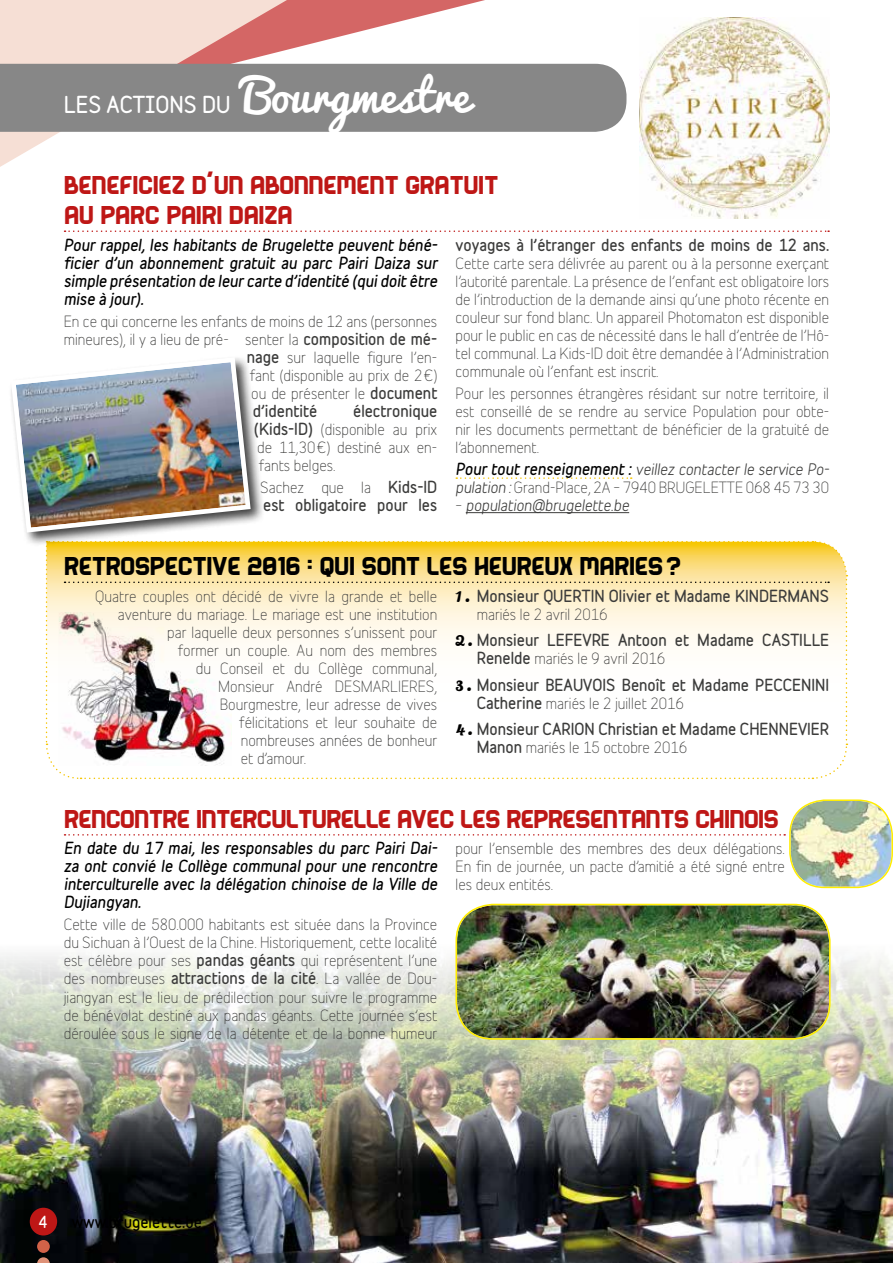
<style>
.page{position:relative;width:893px;height:1263px;background:#fff}
.page>*{position:absolute;margin:0;border:0;box-sizing:border-box;transform-origin:0 0}
.t1{font:30px/30px "Bender Solid";letter-spacing:-.035em;color:#be1716}
.t2{font:30px "Bender Solid";letter-spacing:-.025em;color:#000}
.t3{font:700 21px "Belfius Normal";color:#fff}
.t4{font:300 15px/18px "Belfius Alternative";color:#3c3c3b;text-align:justify}
.t5{font:700 15px/18px "Belfius Alternative";color:#3c3c3b}
.t6{font:italic 700 15px/18px "Belfius Alternative";color:#000;text-align:justify}
.t7{font:italic 15px "Belfius Alternative";color:#3c3c3b}
.t8{font:700 15px "Belfius Normal";color:#000}
.t9{font:700 15px "Belfius Normal";color:#fff}
.s1{font-family:"Pacifico";font-weight:400;font-size:45px}
.s2{font-weight:700}
.s3{font-weight:700;font-style:italic;color:#000}
.s4{font-weight:400;font-style:italic}
.s5{font-weight:300;font-style:normal}
.s6{font-weight:300}
.s7{font-family:"Pacifico";font-weight:400;font-size:21px;color:#000}
</style>
<div class="page">
<svg style="left:351px;top:0;width:227px;height:64px"></svg>
<svg style="left:0;top:0;width:351px;height:167px;fill:#f6dfd5"></svg>
<img style="left:639px;top:18px;width:190px;height:201px">
<img style="left:0;top:954px;width:893px;height:309px">
<div style="left:0;top:64px;width:626px;height:68px;background:#878787"></div>
<div style="left:37px;top:1240px;width:13px;height:13px;background:#d16248;border-radius:50%"></div>
<svg style="left:37px;top:1257px;width:13px;height:6px"></svg>
<div style="left:30px;top:1208px;width:27px;height:27px;background:#be1716;border-radius:50%"></div>
<svg style="left:65px;top:230px;width:764px;height:2px"></svg>
<svg style="left:11px;top:358px;width:837px;height:422px"></svg>
<svg style="left:65px;top:834px;width:720px;height:2px"></svg>
<img style="left:457px;top:905px;width:372px;height:133px">
<div style="left:455px;top:904px;width:376px;height:136px;border:2px solid #ffed00;border-radius:37px"></div>
<img style="left:791px;top:801px;width:100px;height:86px">
<div style="left:789px;top:799px;width:104px;height:89px;border:2px solid #ffed00;border-radius:35px"></div>
<h2 class="t3" style="left:64px;top:88px;width:407px">LES ACTIONS DU <span class="s1">Bourgmestre</span></h2>
<h1 class="t1" style="left:64px;top:169px;width:436px">BENEFICIEZ D’UN ABONNEMENT GRATUIT<br>AU PARC PAIRI DAIZA</h1>
<p class="t6" style="left:64px;top:235px;width:375px">Pour rappel, les habitants de Brugelette peuvent béné&shy;ficier d’un abonnement gratuit au parc Pairi Daiza sur simple présentation de leur carte d’identité (qui doit être mise à jour).</p>
<p class="t4" style="left:64px;top:311px;width:375px">En ce qui concerne les enfants de moins de 12 ans (personnes</p>
<p class="t4" style="left:64px;top:329px;width:375px">mineures), il y a lieu de pré- senter la <span class="s2">composition de mé-</span></p>
<p class="t4" style="left:247px;top:347px;width:192px"><span class="s2">nage</span> sur laquelle figure l’en-</p>
<p class="t4" style="left:250px;top:365px;width:189px">fant (disponible au prix de 2€)</p>
<p class="t4" style="left:251px;top:383px;width:188px">ou de présenter le <span class="s2">document</span></p>
<p class="t5" style="left:253px;top:401px;width:66px">d’identité</p>
<p class="t5" style="left:455px;top:235px;width:375px">voyages à l’étranger des enfants de moins de 12 ans.</p>
<p class="t4" style="left:455px;top:253px;width:375px">Cette carte sera délivrée au parent ou à la personne exerçant l’autorité parentale. La présence de l’enfant est obligatoire lors de l’introduction de la demande ainsi qu’une photo récente en couleur sur fond blanc. Un appareil Photomaton est disponible pour le public en cas de nécessité dans le hall d’entrée de l’Hô&shy;tel communal. La Kids-ID doit être demandée à l’Administration communale où l’enfant est inscrit.</p>
<p class="t4" style="left:455px;top:383px;width:375px">Pour les personnes étrangères résidant sur notre territoire, il est conseillé de se rendre au service Population pour obte&shy;nir les documents permettant de bénéficier de la gratuité de l’abonnement.</p>
<p class="t4" style="left:455px;top:459px;width:375px"><span class="s3">Pour tout renseignement :</span> <span class="s4">veillez contacter le service Po&shy;pulation :</span> Grand-Place, 2A – 7940 BRUGELETTE 068 45 73 30</p>
<p class="t7" style="left:455px;top:493px;width:175px"><span class="s5">–</span> population@brugelette.be</p>
<p class="t4" style="left:254px;top:401px;width:185px;text-indent:99px"><span class="s2">électronique (Kids-ID)</span> (disponible au prix de 11,30€) destiné aux en&shy;fants belges.</p>
<p class="t5" style="left:260px;top:478px;width:179px"><span class="s6">Sachez que la</span> Kids-ID est obligatoire pour les</p>
<h1 class="t2" style="left:64px;top:551px;width:619px">RETROSPECTIVE 2016 : QUI SONT LES HEUREUX MARIES?</h1>
<p class="t4" style="left:95px;top:586px;width:344px">Quatre couples ont décidé de vivre la grande et belle</p>
<p class="t4" style="left:118px;top:604px;width:321px">aventure du mariage. Le mariage est une institution</p>
<p class="t4" style="left:167px;top:622px;width:271px">par laquelle deux personnes s’unissent pour</p>
<p class="t4" style="left:178px;top:640px;width:261px">former un couple. Au nom des membres</p>
<p class="t4" style="left:196px;top:658px;width:243px">du Conseil et du Collège communal,</p>
<p class="t4" style="left:218px;top:676px;width:220px">Monsieur André DESMARLIERES,</p>
<p class="t4" style="left:220px;top:694px;width:219px">Bourgmestre, leur adresse de vives</p>
<p class="t4" style="left:239px;top:712px;width:199px">félicitations et leur souhaite de</p>
<p class="t4" style="left:241px;top:730px;width:198px">nombreuses années de bonheur</p>
<p class="t4" style="left:241px;top:748px;width:67px">et d’amour.</p>
<p class="t5" style="left:477px;top:586px;width:354px;text-indent:-21px"><span class="s7">1.</span> Monsieur QUERTIN Olivier et Madame KINDERMANS <span class="s6">mariés le 2 avril 2016</span></p>
<p class="t5" style="left:477px;top:631px;width:354px;text-indent:-21px"><span class="s7">2.</span> Monsieur LEFEVRE Antoon et Madame CASTILLE<br>Renelde <span class="s6">mariés le 9 avril 2016</span></p>
<p class="t5" style="left:477px;top:675px;width:354px;text-indent:-21px"><span class="s7">3.</span> Monsieur BEAUVOIS Benoît et Madame PECCENINI<br>Catherine <span class="s6">mariés le 2 juillet 2016</span></p>
<p class="t5" style="left:477px;top:720px;width:354px;text-indent:-21px"><span class="s7">4.</span> Monsieur CARION Christian et Madame CHENNEVIER<br>Manon <span class="s6">mariés le 15 octobre 2016</span></p>
<h1 class="t1" style="left:64px;top:803px;width:717px">RENCONTRE INTERCULTURELLE AVEC LES REPRESENTANTS CHINOIS</h1>
<p class="t6" style="left:64px;top:839px;width:375px">En date du 17 mai, les responsables du parc Pairi Dai&shy;za ont convié le Collège communal pour une rencontre interculturelle avec la délégation chinoise de la Ville de Dujiangyan.</p>
<p class="t4" style="left:64px;top:914px;width:375px">Cette ville de 580.000 habitants est située dans la Province du Sichuan à l’Ouest de la Chine. Historiquement, cette localité est célèbre pour ses <span class="s2">pandas géants</span> qui représentent l’une des nombreuses <span class="s2">attractions de la cité</span>. La vallée de Dou&shy;jiangyan est le lieu de prédilection pour suivre le programme de bénévolat destiné aux pandas géants. Cette journée s’est déroulée sous le signe de la détente et de la bonne humeur</p>
<p class="t4" style="left:455px;top:838px;width:331px">pour l’ensemble des membres des deux délégations.<br>En fin de journée, un pacte d’amitié a été signé entre les deux entités.</p>
<p class="t9" style="left:39px;top:1210px;width:11px">4</p>
<p class="t8" style="left:72px;top:1210px;width:132px">www.brugelette.be</p>
</div>
